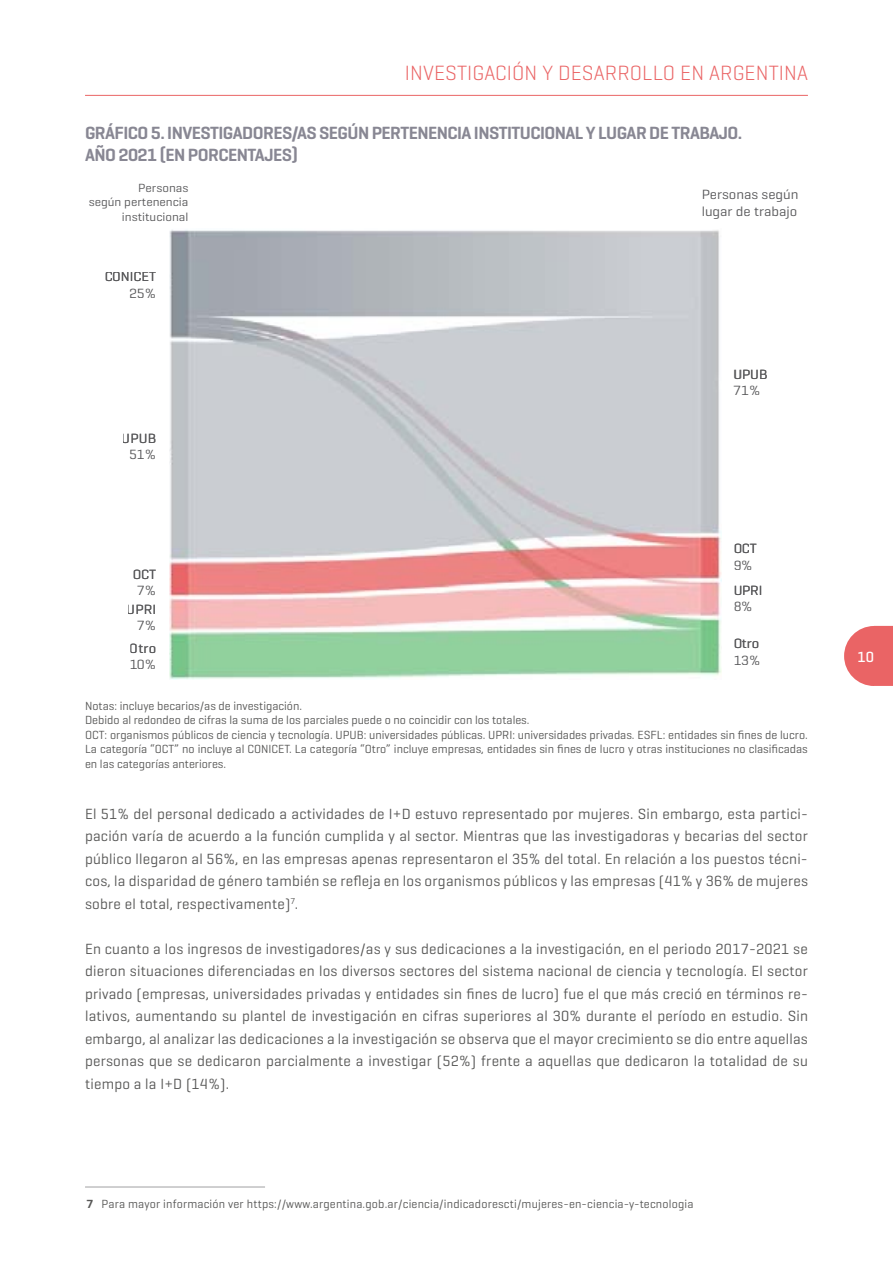
<style>
.page{position:relative;width:893px;height:1263px;background:#fff}
.page>*{position:absolute;margin:0;border:0;box-sizing:border-box;transform-origin:0 0}
.t1{font:300 21px "Geogrotesque";letter-spacing:.005em;color:#ea6465}
.t2{font:600 18px "Geogrotesque";letter-spacing:-.03em;color:#888793}
.t3{font:15px/22.5px "Geogrotesque";letter-spacing:.015em;color:#575756;text-align:justify}
.t4{font:500 15px "Geogrotesque";color:#fff}
.t5{font:13.65px/16.4px "Geogrotesque";color:#58585a;scale:1.07 1}
.t6{font:12px/14.4px "Geogrotesque";color:#575756}
.t7{font:12px/14.4px "Geogrotesque";color:#58585a;text-align:right;scale:1.07 1}
.s1{font-weight:600}
</style>
<div class="page">
<hr style="left:85px;top:95px;width:723px;height:1px;background:#ea6465">
<svg style="left:844px;top:626px;width:49px;height:60px;background:#ec7879"></svg>
<img style="left:169px;top:230px;width:552px;height:449px">
<hr style="left:85px;top:1186px;width:180px;height:1px;background:#ababad">
<h1 class="t1" style="left:405px;top:59px;width:405px">INVESTI GACI ÓN Y DESARROLLO EN ARGENTI NA</h1>
<p class="t2" style="left:85px;top:122px;width:30px">GRÁFIC</p>
<p class="t2" style="left:138px;top:122px;width:45px">O 5. INVES</p>
<p class="t2" style="left:210px;top:122px;width:18px">TIGAD</p>
<p class="t2" style="left:253px;top:122px;width:166px">ORES/AS SEGÚN PERTENENCIA</p>
<p class="t2" style="left:474px;top:122px;width:227px">INSTITUCI ONAL Y LUGAR DE TRABAJ</p>
<p class="t2" style="left:728px;top:122px;width:16px">O.</p>
<p class="t2" style="left:85px;top:143px;width:180px">AÑO 2021 (EN PORCENTAJES</p>
<p class="t2" style="left:291px;top:142px;width:8px">)</p>
<p class="t7" style="left:89px;top:180px;width:95px">Personas<br>según pertenencia institucional</p>
<p class="t5" style="left:104px;top:268px;width:50px;text-align:right">CONICET<br>25%</p>
<p class="t5" style="left:122px;top:430px;width:34px;text-align:center">UPUB<br>51%</p>
<p class="t5" style="left:132px;top:566px;width:24px;text-align:center">OCT<br>7%</p>
<p class="t5" style="left:127px;top:600px;width:29px;text-align:right">UPRI<br>7%</p>
<p class="t5" style="left:129px;top:639px;width:27px">Otro<br>10%</p>
<p class="t5" style="left:702px;top:186px;width:92px">Personas según lugar de trabajo</p>
<p class="t5" style="left:733px;top:365px;width:34px">UPUB<br>71%</p>
<p class="t5" style="left:733px;top:540px;width:24px">OCT<br>9%</p>
<p class="t5" style="left:733px;top:582px;width:29px">UPRI<br>8%</p>
<p class="t5" style="left:733px;top:635px;width:27px">Otro<br>13%</p>
<p class="t6" style="left:85px;top:698px;width:724px">Notas: incluye becarios/as de investigación.<br>Debido al redondeo de cifras la suma de los parciales puede o no coincidir con los totales.<br>OCT: organismos públicos de ciencia y tecnología. UPUB: universidades públicas. UPRI: universidades privadas. ESFL: entidades sin fines de lucro.<br>La categoría “OCT” no incluye al CONICET. La categoría “Otro” incluye empresas, entidades sin fines de lucro y otras instituciones no clasificadas en las categorías anteriores.</p>
<p class="t3" style="left:85px;top:802px;width:724px">El 51% del personal dedicado a actividades de I+D estuvo representado por mujeres. Sin embargo, esta partici&shy;pación varía de acuerdo a la función cumplida y al sector. Mientras que las investigadoras y becarias del sector público llegaron al 56%, en las empresas apenas representaron el 35% del total. En relación a los puestos técni&shy;cos, la disparidad de género también se refleja en los organismos públicos y las empresas (41% y 36% de mujeres sobre el total, respectivamente)<sup>7</sup>.</p>
<p class="t3" style="left:85px;top:937px;width:724px">En cuanto a los ingresos de investigadores/as y sus dedicaciones a la investigación, en el periodo 2017-2021 se dieron situaciones diferenciadas en los diversos sectores del sistema nacional de ciencia y tecnología. El sector privado (empresas, universidades privadas y entidades sin fines de lucro) fue el que más creció en términos re&shy;lativos, aumentando su plantel de investigación en cifras superiores al 30% durante el período en estudio. Sin embargo, al analizar las dedicaciones a la investigación se observa que el mayor crecimiento se dio entre aquellas personas que se dedicaron parcialmente a investigar (52%) frente a aquellas que dedicaron la totalidad de su tiempo a la I+D (14%).</p>
<p class="t6" style="left:87px;top:1196px;width:608px"><span class="s1">7</span> Para mayor información ver https://www.argentina.gob.ar/ciencia/indicadorescti/mujeres-en-ciencia-y-tecnologia</p>
<p class="t4" style="left:857px;top:647px;width:18px">10</p>
</div>
